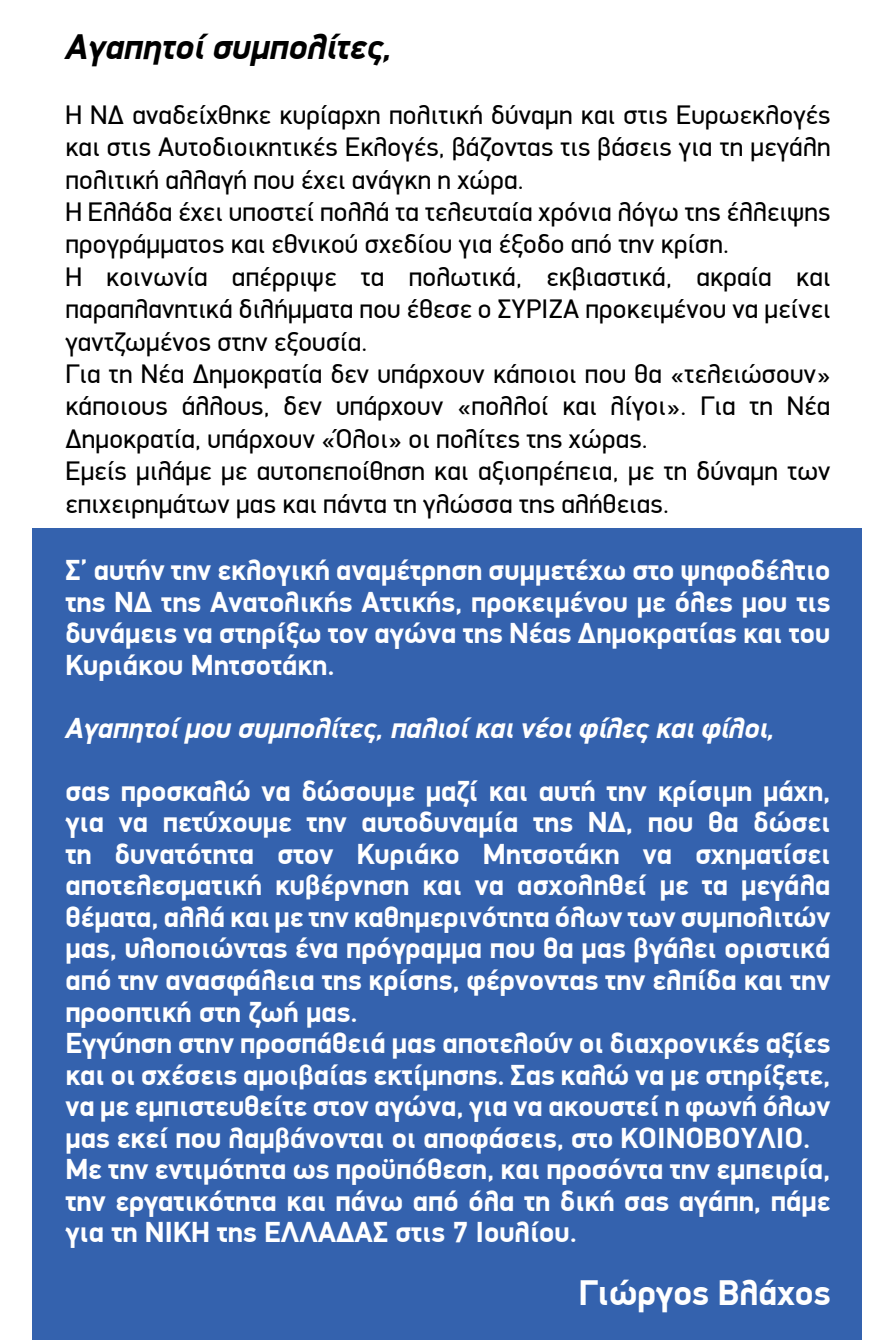
<style>
.page{position:relative;width:893px;height:1340px;background:#fff}
.page>*{position:absolute;margin:0;border:0;box-sizing:border-box;transform-origin:0 0}
.t1{font:italic 700 36px "PF Din Display";color:#000}
.t2{font:700 36px "PF Din Display";color:#fff}
.t3{font:700 29.25px/31.5px "PF Din Display";color:#fff;text-align:justify}
.t4{font:italic 700 29.25px "PF Din Display";color:#fff}
.t5{font:27px/32.4px "PF Din Display";letter-spacing:.01em;color:#000}
</style>
<div class="page">
<div style="left:32px;top:528px;width:829px;height:811px;background:#3462ae"></div>
<p class="t1" style="left:65px;top:25px;width:328px">Αγαπητοί συμπολίτες,</p>
<p class="t5" style="left:65px;top:98px;width:767px">Η ΝΔ αναδείχθηκε κυρίαρχη πολιτική δύναμη και στις Ευρωεκλογές και στις Αυτοδιοικητικές Εκλογές, βάζοντας τις βάσεις για τη μεγάλη πολιτική αλλαγή που έχει ανάγκη η χώρα.<br>Η Ελλάδα έχει υποστεί πολλά τα τελευταία χρόνια λόγω της έλλειψης προγράμματος και εθνικού σχεδίου για έξοδο από την κρίση.<br>Η κοινωνία απέρριψε τα πολωτικά, εκβιαστικά, ακραία και παραπλανητικά διλήμματα που έθεσε ο ΣΥΡΙΖΑ προκειμένου να μείνει γαντζωμένος στην εξουσία.<br>Για τη Νέα Δημοκρατία δεν υπάρχουν κάποιοι που θα «τελειώσουν» κάποιους άλλους, δεν υπάρχουν «πολλοί και λίγοι». Για τη Νέα Δημοκρατία, υπάρχουν «Όλοι» οι πολίτες της χώρας.<br>Εμείς μιλάμε με αυτοπεποίθηση και αξιοπρέπεια, με τη δύναμη των επιχειρημάτων μας και πάντα τη γλώσσα της αλήθειας.</p>
<p class="t3" style="left:65px;top:554px;width:767px">Σ’ αυτήν την εκλογική αναμέτρηση συμμετέχω στο ψηφοδέλτιο της ΝΔ της Ανατολικής Αττικής, προκειμένου με όλες μου τις δυνάμεις να στηρίξω τον αγώνα της Νέας Δημοκρατίας και του Κυριάκου Μητσοτάκη.</p>
<p class="t4" style="left:65px;top:710px;width:711px">Αγαπητοί μου συμπολίτες, παλιοί και νέοι φίλες και φίλοι,</p>
<p class="t3" style="left:65px;top:774px;width:767px;text-align:left">σας προσκαλώ να δώσουμε μαζί και αυτή την κρίσιμη μάχη, για να πετύχουμε την αυτοδυναμία της ΝΔ, που θα δώσει τη δυνατότητα στον Κυριάκο Μητσοτάκη να σχηματίσει αποτελεσματική κυβέρνηση και να ασχοληθεί με τα μεγάλα θέματα, αλλά και με την καθημερινότητα όλων των συμπολιτών μας, υλοποιώντας ένα πρόγραμμα που θα μας βγάλει οριστικά από την ανασφάλεια της κρίσης, φέρνοντας την ελπίδα και την προοπτική στη ζωή μας.<br>Εγγύηση στην προσπάθειά μας αποτελούν οι διαχρονικές αξίες και οι σχέσεις αμοιβαίας εκτίμησης. Σας καλώ να με στηρίξετε, να με εμπιστευθείτε στον αγώνα, για να ακουστεί η φωνή όλων μας εκεί που λαμβάνονται οι αποφάσεις, στο ΚΟΙΝΟΒΟΥΛΙΟ.<br>Με την εντιμότητα ως προϋπόθεση, και προσόντα την εμπειρία, την εργατικότητα και πάνω από όλα τη δική σας αγάπη, πάμε για τη ΝΙΚΗ της ΕΛΛΑΔΑΣ στις 7 Ιουλίου.</p>
<p class="t2" style="left:578px;top:1270px;width:254px">Γιώργος Βλάχος</p>
</div>
